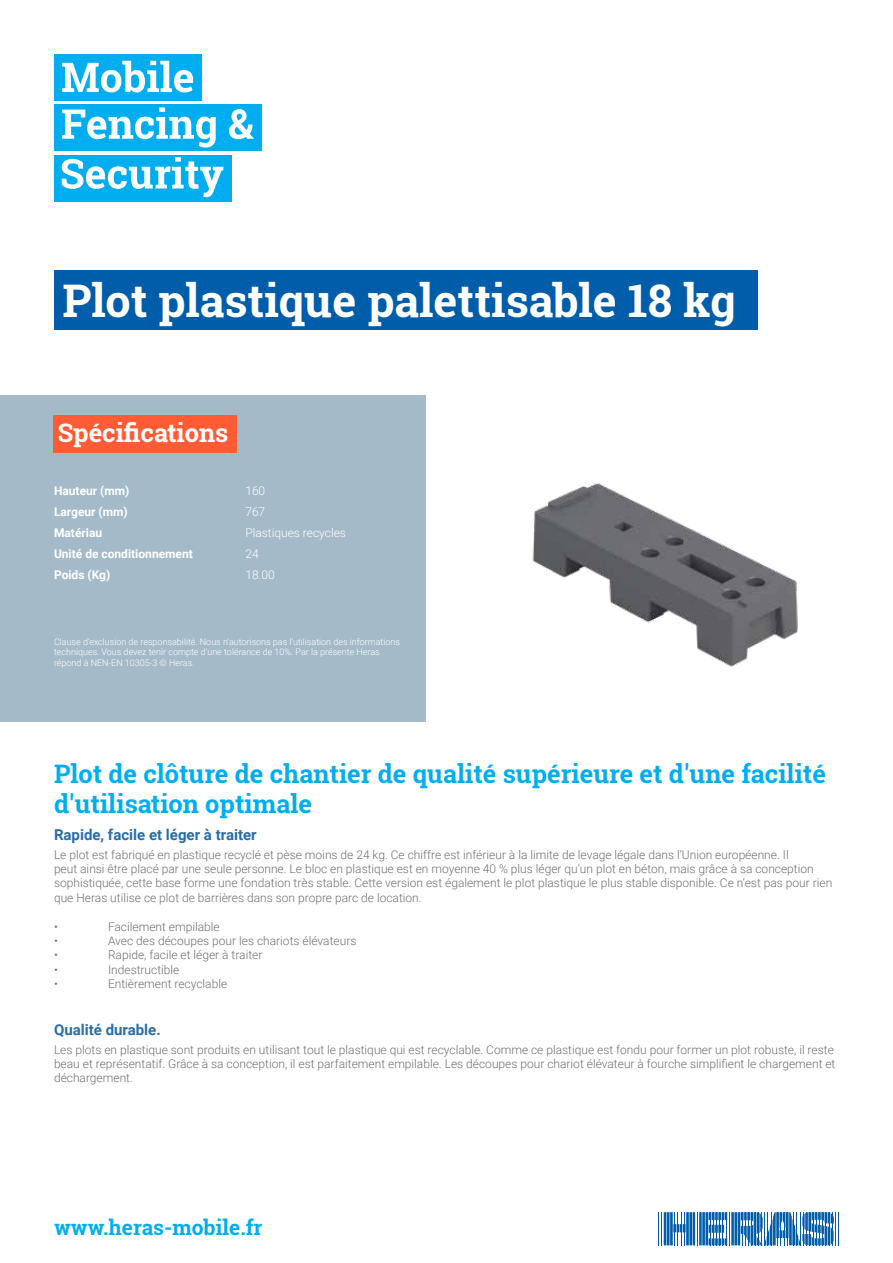
<style>
.page{position:relative;width:893px;height:1263px;background:#fff}
.page>*{position:absolute;margin:0;border:0;box-sizing:border-box;transform-origin:0 0}
.t1{font:700 45px "Roboto Slab";color:#fff}
.t2{font:700 25.5px/30.6px "Roboto Slab";color:#00aeef}
.t3{font:700 25.5px "Roboto Slab";color:#fff}
.t4{font:700 21px "Roboto Slab";color:#00aeef}
.t5{font:700 15px "Roboto";color:#266dae}
.t6{font:300 12px/14.4px "Roboto";color:#6d6f73}
.t7{font:700 12px "Roboto";color:#fff}
.t8{font:300 12px "Roboto";color:#fff}
.t9{font:300 9px/10.8px "Roboto";color:#fff}
</style>
<div class="page">
<hr style="left:658px;top:1212px;width:1px;height:33px;background:#005daa">
<hr style="left:661px;top:1212px;width:1px;height:33px;background:#005daa">
<hr style="left:697px;top:1212px;width:1px;height:33px;background:#005daa">
<hr style="left:835px;top:1212px;width:1px;height:33px;background:#005daa">
<hr style="left:838px;top:1212px;width:1px;height:33px;background:#005daa">
<svg style="left:664px;top:1212px;width:31px;height:33px"></svg>
<hr style="left:705px;top:1212px;width:3px;height:33px;background:#005daa">
<hr style="left:702px;top:1212px;width:3px;height:33px;background:#005daa">
<hr style="left:699px;top:1212px;width:3px;height:33px;background:#005daa">
<svg style="left:709px;top:1212px;width:125px;height:33px"></svg>
<div style="left:54px;top:54px;width:147px;height:47px;background:#00aeef"></div>
<div style="left:54px;top:104px;width:207px;height:47px;background:#00aeef"></div>
<div style="left:54px;top:155px;width:177px;height:46px;background:#00aeef"></div>
<svg style="left:62px;top:61px;width:131px;height:31px"></svg>
<svg style="left:62px;top:107px;width:154px;height:40px"></svg>
<svg style="left:229px;top:109px;width:25px;height:30px"></svg>
<svg style="left:62px;top:157px;width:161px;height:40px"></svg>
<img style="left:532px;top:483px;width:266px;height:184px">
<div style="left:54px;top:270px;width:703px;height:59px;background:#005daa"></div>
<div style="left:0;top:396px;width:426px;height:326px;background:#a5bac9"></div>
<div style="left:54px;top:415px;width:183px;height:38px;background:#ff5c35"></div>
<h1 class="t1" style="left:63px;top:270px;width:675px">Plot plastique palettisable 18 kg</h1>
<h2 class="t3" style="left:58px;top:415px;width:172px">Spécifications</h2>
<p class="t7" style="left:54px;top:482px;width:77px">Hauteur (mm)</p>
<p class="t8" style="left:245px;top:482px;width:21px">160</p>
<p class="t7" style="left:54px;top:503px;width:75px">Largeur (mm)</p>
<p class="t8" style="left:245px;top:503px;width:21px">767</p>
<p class="t7" style="left:54px;top:524px;width:50px">Matériau</p>
<p class="t8" style="left:245px;top:524px;width:102px">Plastiques recycles</p>
<p class="t7" style="left:54px;top:545px;width:140px">Unité de conditionnement</p>
<p class="t8" style="left:245px;top:545px;width:15px">24</p>
<p class="t7" style="left:54px;top:566px;width:58px">Poids (Kg)</p>
<p class="t8" style="left:245px;top:566px;width:31px">18.00</p>
<p class="t9" style="left:54px;top:636px;width:348px">Clause d’exclusion de responsabilité. Nous n’autorisons pas l’utilisation des informations techniques. Vous devez tenir compte d’une tolérance de 10%. Par la présente Heras répond à NEN-EN 10305-3 © Heras.</p>
<h2 class="t2" style="left:54px;top:758px;width:773px">Plot de clôture de chantier de qualité supérieure et d'une facilité d'utilisation optimale</h2>
<p class="t5" style="left:54px;top:824px;width:204px">Rapide, facile et léger à traiter</p>
<p class="t6" style="left:54px;top:847px;width:780px">Le plot est fabriqué en plastique recyclé et pèse moins de 24 kg. Ce chiffre est inférieur à la limite de levage légale dans l’Union européenne. Il<br>peut ainsi être placé par une seule personne. Le bloc en plastique est en moyenne 40 % plus léger qu’un plot en béton, mais grâce à sa conception sophistiquée, cette base forme une fondation très stable. Cette version est également le plot plastique le plus stable disponible. Ce n’est pas pour rien que Heras utilise ce plot de barrières dans son propre parc de location.</p>
<p class="t6" style="left:54px;top:919px;width:5px">•</p>
<p class="t6" style="left:108px;top:919px;width:113px">Facilement empilable</p>
<p class="t6" style="left:54px;top:933px;width:5px">•</p>
<p class="t6" style="left:108px;top:933px;width:250px">Avec des découpes pour les chariots élévateurs</p>
<p class="t6" style="left:54px;top:947px;width:5px">•</p>
<p class="t6" style="left:108px;top:947px;width:156px">Rapide, facile et léger à traiter</p>
<p class="t6" style="left:54px;top:962px;width:5px">•</p>
<p class="t6" style="left:108px;top:962px;width:73px">Indestructible</p>
<p class="t6" style="left:54px;top:976px;width:5px">•</p>
<p class="t6" style="left:108px;top:976px;width:121px">Entièrement recyclable</p>
<p class="t5" style="left:54px;top:1019px;width:108px">Qualité durable.</p>
<p class="t6" style="left:54px;top:1042px;width:783px">Les plots en plastique sont produits en utilisant tout le plastique qui est recyclable. Comme ce plastique est fondu pour former un plot robuste, il reste beau et représentatif. Grâce à sa conception, il est parfaitement empilable. Les découpes pour chariot élévateur à fourche simplifient le chargement et déchargement.</p>
<h3 class="t4" style="left:54px;top:1213px;width:210px">www.heras-mobile.fr</h3>
</div>
